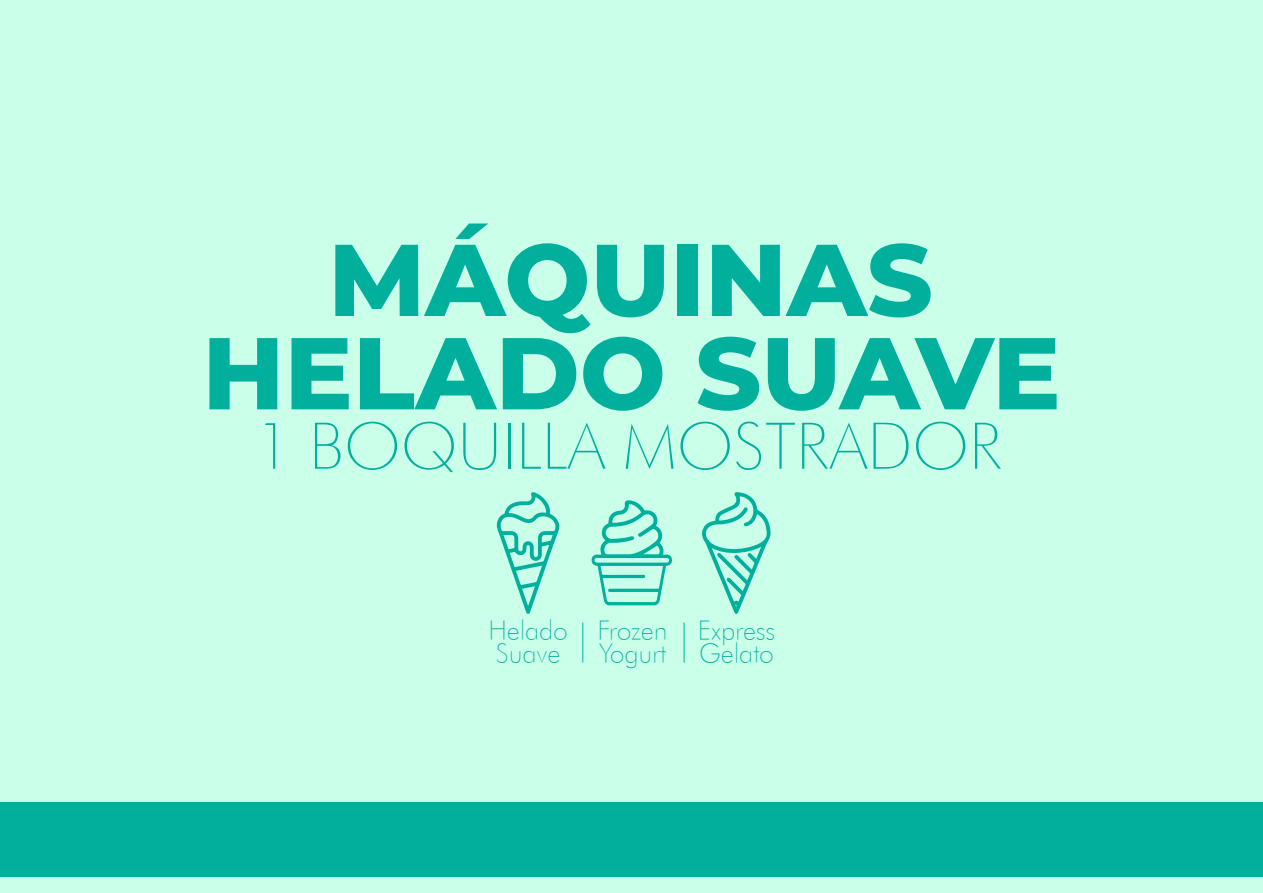
<style>
.page{position:relative;width:1263px;height:893px;background:#caffe9}
.page>*{position:absolute;margin:0;border:0;box-sizing:border-box;transform-origin:0 0}
.t1{font:800 101.7px/93.3px "Montserrat";color:#00b09d;text-align:center}
.t2{font:100 67.35px "Futura";color:#00b09d}
.t3{font:100 27.6px/22.8px "Futura";color:#00b09d}
</style>
<div class="page">
<div style="left:0;top:802px;width:1263px;height:75px;background:#00b09d"></div>
<svg style="left:496px;top:492px;width:63px;height:122px"></svg>
<svg style="left:702px;top:492px;width:69px;height:122px"></svg>
<svg style="left:591px;top:500px;width:81px;height:105px"></svg>
<hr style="left:582px;top:623px;width:1px;height:39px;background:#00b09d">
<hr style="left:684px;top:623px;width:1px;height:39px;background:#00b09d">
<h1 class="t1" style="left:202px;top:228px;width:860px">MÁQUINAS<br>HELADO SUAVE</h1>
<h2 class="t2" style="left:254px;top:406px;width:749px">1 BOQUILLA MOSTRADOR</h2>
<p class="t3" style="left:488px;top:619px;width:81px">Helado<br>Suave</p>
<p class="t3" style="left:597px;top:619px;width:71px">Frozen<br>Yogurt</p>
<p class="t3" style="left:697px;top:619px;width:79px">Express<br>Gelato</p>
</div>
